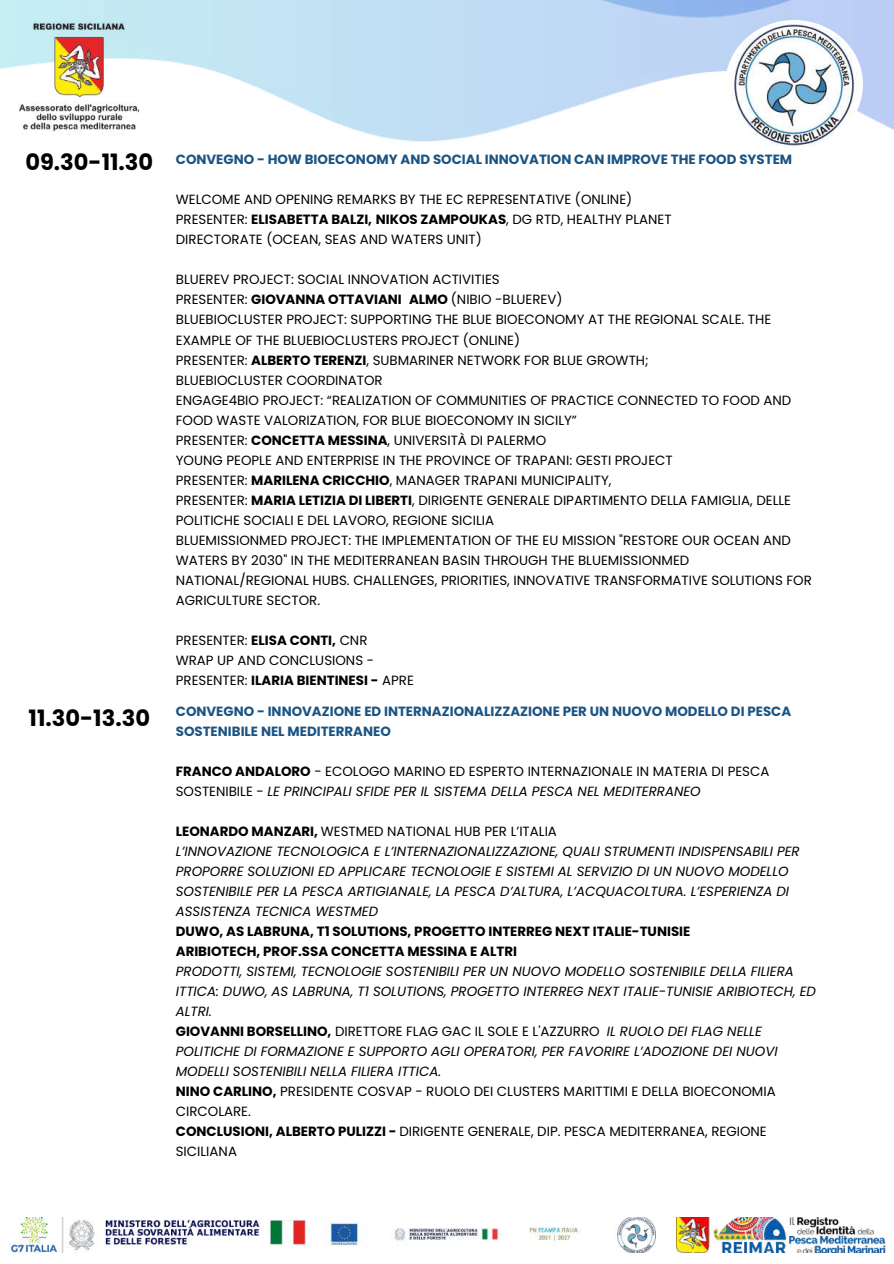
<style>
.page{position:relative;width:894px;height:1264px;background:#fff}
.page>*{position:absolute;margin:0;border:0;box-sizing:border-box;transform-origin:0 0}
.t1{font:13.35px/20.1px "Poppins";color:#000}
.t2{font:italic 13.35px/20.1px "Poppins";color:#000}
.t3{font:700 13.35px/20.1px "Poppins";color:#1b5483}
.t4{font:700 13.35px/20.1px "Poppins";color:#000}
.s1{font-size:22.5px;color:#000}
.s2{font-weight:700}
.s3{font-style:italic}
.s4{font-weight:700;font-style:normal}
.s5{font-style:normal}
</style>
<div class="page">
<img style="left:616px;top:1217px;width:40px;height:35px">
<img style="left:10px;top:1217px;width:572px;height:35px">
<img style="left:676px;top:1217px;width:210px;height:35px">
<img style="left:0;top:0;width:893px;height:142px">
<img style="left:19px;top:15px;width:119px;height:119px">
<img style="left:725px;top:20px;width:137px;height:129px;border-radius:50%">
<p class="t3" style="left:25px;top:149px;width:768px"><span class="s1">09.30-11.30</span> CONVEGNO - HOW BIOECONOMY AND SOCIAL INNOVATION CAN IMPROVE THE FOOD SYSTEM</p>
<p class="t1" style="left:176px;top:189px;width:497px">WELCOME AND OPENING REMARKS BY THE EC REPRESENTATIVE (ONLINE)<br>PRESENTER: <span class="s2">ELISABETTA BALZI, NIKOS ZAMPOUKAS</span>, DG RTD, HEALTHY PLANET<br>DIRECTORATE (OCEAN, SEAS AND WATERS UNIT)</p>
<p class="t1" style="left:176px;top:270px;width:637px">BLUEREV PROJECT: SOCIAL INNOVATION ACTIVITIES<br>PRESENTER: <span class="s2">GIOVANNA OTTAVIANI ALMO</span> (NIBIO -BLUEREV)<br>BLUEBIOCLUSTER PROJECT: SUPPORTING THE BLUE BIOECONOMY AT THE REGIONAL SCALE. THE EXAMPLE OF THE BLUEBIOCLUSTERS PROJECT (ONLINE)<br>PRESENTER: <span class="s2">ALBERTO TERENZI</span>, SUBMARINER NETWORK FOR BLUE GROWTH;<br>BLUEBIOCLUSTER COORDINATOR<br>ENGAGE4BIO PROJECT: “REALIZATION OF COMMUNITIES OF PRACTICE CONNECTED TO FOOD AND FOOD WASTE VALORIZATION, FOR BLUE BIOECONOMY IN SICILY”<br>PRESENTER: <span class="s2">CONCETTA MESSINA</span>, UNIVERSITÀ DI PALERMO<br>YOUNG PEOPLE AND ENTERPRISE IN THE PROVINCE OF TRAPANI: GESTI PROJECT<br>PRESENTER: <span class="s2">MARILENA CRICCHIO</span>, MANAGER TRAPANI MUNICIPALITY,<br>PRESENTER: <span class="s2">MARIA LETIZIA DI LIBERTI</span>, DIRIGENTE GENERALE DIPARTIMENTO DELLA FAMIGLIA, DELLE POLITICHE SOCIALI E DEL LAVORO, REGIONE SICILIA<br>BLUEMISSIONMED PROJECT: THE IMPLEMENTATION OF THE EU MISSION "RESTORE OUR OCEAN AND WATERS BY 2030" IN THE MEDITERRANEAN BASIN THROUGH THE BLUEMISSIONMED NATIONAL/REGIONAL HUBS. CHALLENGES, PRIORITIES, INNOVATIVE TRANSFORMATIVE SOLUTIONS FOR AGRICULTURE SECTOR.</p>
<p class="t1" style="left:176px;top:630px;width:239px">PRESENTER: <span class="s2">ELISA CONTI,</span> CNR<br>WRAP UP AND CONCLUSIONS -<br>PRESENTER: <span class="s2">ILARIA BIENTINESI -</span> APRE</p>
<p class="t3" style="left:176px;top:700px;width:616px;text-indent:-147px"><span class="s1">11.30-13.30</span> CONVEGNO - INNOVAZIONE ED INTERNAZIONALIZZAZIONE PER UN NUOVO MODELLO DI PESCA<br>SOSTENIBILE NEL MEDITERRANEO</p>
<p class="t1" style="left:176px;top:761px;width:595px"><span class="s2">FRANCO ANDALORO</span> - ECOLOGO MARINO ED ESPERTO INTERNAZIONALE IN MATERIA DI PESCA<br>SOSTENIBILE - <span class="s3">LE PRINCIPALI SFIDE PER IL SISTEMA DELLA PESCA NEL MEDITERRANEO</span></p>
<p class="t2" style="left:176px;top:821px;width:625px"><span class="s4">LEONARDO MANZARI,</span> <span class="s5">WESTMED NATIONAL HUB PER L’ITALIA<br></span>L’INNOVAZIONE TECNOLOGICA E L’INTERNAZIONALIZZAZIONE, QUALI STRUMENTI INDISPENSABILI PER PROPORRE SOLUZIONI ED APPLICARE TECNOLOGIE E SISTEMI AL SERVIZIO DI UN NUOVO MODELLO SOSTENIBILE PER LA PESCA ARTIGIANALE, LA PESCA D’ALTURA, L’ACQUACOLTURA. L’ESPERIENZA DI ASSISTENZA TECNICA WESTMED</p>
<p class="t4" style="left:176px;top:921px;width:516px">DUWO, AS LABRUNA, T1 SOLUTIONS, PROGETTO INTERREG NEXT ITALIE-TUNISIE<br>ARIBIOTECH, PROF.SSA CONCETTA MESSINA E ALTRI</p>
<p class="t2" style="left:176px;top:961px;width:641px">PRODOTTI, SISTEMI, TECNOLOGIE SOSTENIBILI PER UN NUOVO MODELLO SOSTENIBILE DELLA FILIERA ITTICA: DUWO, AS LABRUNA, T1 SOLUTIONS, PROGETTO INTERREG NEXT ITALIE-TUNISIE ARIBIOTECH, ED ALTRI.<br><span class="s4">GIOVANNI BORSELLINO,</span> <span class="s5">DIRETTORE FLAG GAC IL SOLE E L'AZZURRO</span> IL RUOLO DEI FLAG NELLE POLITICHE DI FORMAZIONE E SUPPORTO AGLI OPERATORI, PER FAVORIRE L’ADOZIONE DEI NUOVI MODELLI SOSTENIBILI NELLA FILIERA ITTICA.<br><span class="s4">NINO CARLINO,</span> <span class="s5">PRESIDENTE COSVAP - RUOLO DEI CLUSTERS MARITTIMI E DELLA BIOECONOMIA CIRCOLARE.<br></span><span class="s4">CONCLUSIONI, ALBERTO PULIZZI -</span> <span class="s5">DIRIGENTE GENERALE, DIP. PESCA MEDITERRANEA, REGIONE SICILIANA</span></p>
</div>
